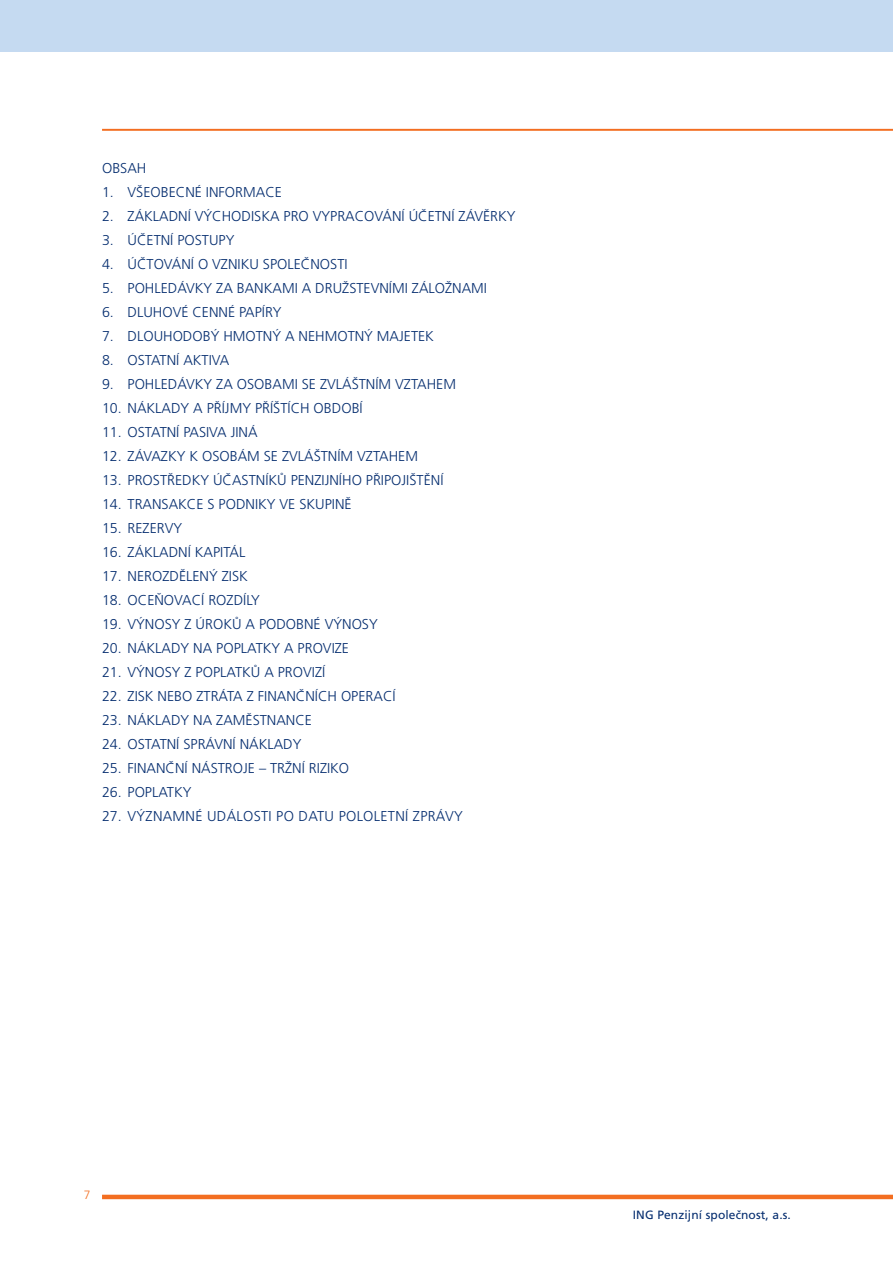
<style>
.page{position:relative;width:893px;height:1263px;background:#fff}
.page>*{position:absolute;margin:0;border:0;box-sizing:border-box;transform-origin:0 0}
.t1{font:300 14.25px "Frutiger CE";color:#052d6f}
.t2{font:300 14.25px "Frutiger CE";letter-spacing:.02em;color:#052d6f}
.t3{font:12px "Frutiger CE";letter-spacing:.01em;color:#052d6f}
.t4{font:300 12px "Frutiger CE";color:#f36e21}
</style>
<div class="page">
<hr style="left:102px;top:1195px;width:791px;height:4px;background:#f36e21">
<hr style="left:102px;top:129px;width:791px;height:2px;background:#f36e21">
<div style="left:0;top:0;width:893px;height:51px;background:#c5daf1"></div>
<p class="t1" style="left:102px;top:160px;width:46px">OBSAH</p>
<p class="t1" style="left:102px;top:184px;width:181px">1. VŠEOBECNÉ INFORMACE</p>
<p class="t1" style="left:102px;top:208px;width:415px">2. ZÁKLADNÍ VÝCHODISKA PRO VYPRACOVÁNÍ ÚČETNÍ ZÁVĚRKY</p>
<p class="t1" style="left:102px;top:232px;width:134px">3. ÚČETNÍ POSTUPY</p>
<p class="t1" style="left:102px;top:256px;width:247px">4. ÚČTOVÁNÍ O VZNIKU SPOLEČNOSTI</p>
<p class="t1" style="left:102px;top:280px;width:387px">5. POHLEDÁVKY ZA BANKAMI A DRUŽSTEVNÍMI ZÁLOŽNAMI</p>
<p class="t1" style="left:102px;top:304px;width:181px">6. DLUHOVÉ CENNÉ PAPÍRY</p>
<p class="t1" style="left:102px;top:328px;width:333px">7. DLOUHODOBÝ HMOTNÝ A NEHMOTNÝ MAJETEK</p>
<p class="t1" style="left:102px;top:352px;width:129px">8. OSTATNÍ AKTIVA</p>
<p class="t1" style="left:102px;top:376px;width:355px">9. POHLEDÁVKY ZA OSOBAMI SE ZVLÁŠTNÍM VZTAHEM</p>
<p class="t1" style="left:102px;top:400px;width:262px">10. NÁKLADY A PŘÍJMY PŘÍŠTÍCH OBDOBÍ</p>
<p class="t1" style="left:102px;top:424px;width:157px">11. OSTATNÍ PASIVA JINÁ</p>
<p class="t1" style="left:102px;top:448px;width:317px">12. ZÁVAZKY K OSOBÁM SE ZVLÁŠTNÍM VZTAHEM</p>
<p class="t1" style="left:102px;top:472px;width:343px">13. PROSTŘEDKY ÚČASTNÍKŮ PENZIJNÍHO PŘIPOJIŠTĚNÍ</p>
<p class="t1" style="left:102px;top:496px;width:251px">14. TRANSAKCE S PODNIKY VE SKUPINĚ</p>
<p class="t1" style="left:102px;top:520px;width:82px">15. REZERVY</p>
<p class="t1" style="left:102px;top:544px;width:145px">16. ZÁKLADNÍ KAPITÁL</p>
<p class="t1" style="left:102px;top:568px;width:147px">17. NEROZDĚLENÝ ZISK</p>
<p class="t1" style="left:102px;top:592px;width:159px">18. OCEŇOVACÍ ROZDÍLY</p>
<p class="t1" style="left:102px;top:616px;width:277px">19. VÝNOSY Z ÚROKŮ A PODOBNÉ VÝNOSY</p>
<p class="t1" style="left:102px;top:640px;width:249px">20. NÁKLADY NA POPLATKY A PROVIZE</p>
<p class="t1" style="left:102px;top:664px;width:225px">21. VÝNOSY Z POPLATKŮ A PROVIZÍ</p>
<p class="t1" style="left:102px;top:688px;width:295px">22. ZISK NEBO ZTRÁTA Z FINANČNÍCH OPERACÍ</p>
<p class="t1" style="left:102px;top:712px;width:212px">23. NÁKLADY NA ZAMĚSTNANCE</p>
<p class="t1" style="left:102px;top:736px;width:201px">24. OSTATNÍ SPRÁVNÍ NÁKLADY</p>
<p class="t1" style="left:102px;top:760px;width:249px">25. FINANČNÍ NÁSTROJE – TRŽNÍ RIZIKO</p>
<p class="t1" style="left:102px;top:784px;width:91px">26. POPLATKY</p>
<p class="t2" style="left:102px;top:808px;width:362px">27. VÝZNAMNÉ UDÁLOSTI PO DATU POLOLETNÍ ZPRÁVY</p>
<p class="t4" style="left:84px;top:1188px;width:8px">7</p>
<p class="t3" style="left:633px;top:1208px;width:160px">ING Penzijní společnost, a.s.</p>
</div>
